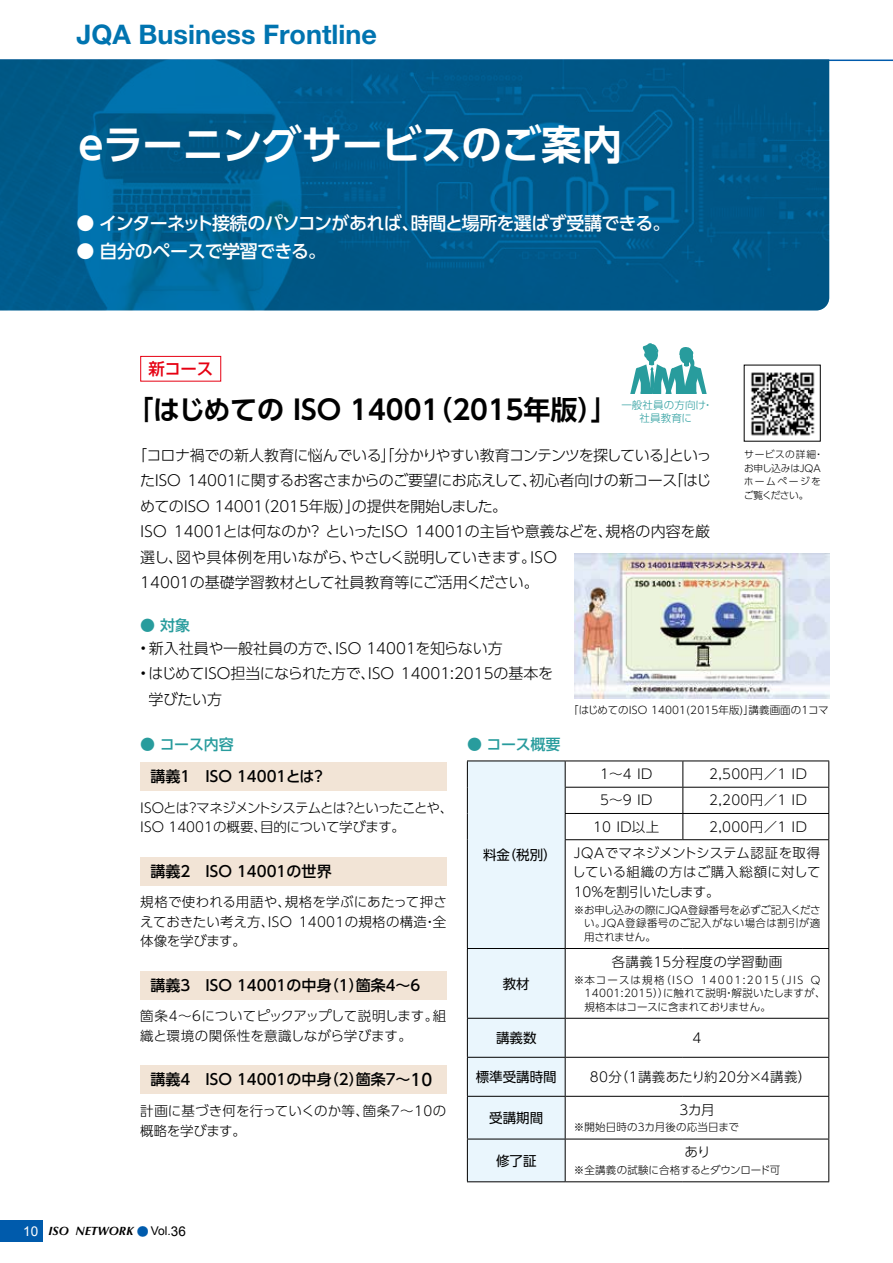
<style>
.page{position:relative;width:893px;height:1263px;background:#fff}
.page>*{position:absolute;margin:0;border:0;box-sizing:border-box;transform-origin:0 0}
.t1{font:700 40.5px "UD Shin Go Pro De";letter-spacing:-.01em;color:#fff}
.t2{font:700 27px "UD Shin Go Pro De";color:#000}
.t3{font:700 27px "Helvetica Neue LT Std";color:#0074b0}
.t4{font:500 18px "UD Shin Go Pro";letter-spacing:-.03em;color:#fff}
.t5{font:500 16.5px "UD Shin Go Pro";color:#e60012}
.t6{font:300 15px/25.5px "UD Shin Go Pro";letter-spacing:-.01em;color:#000}
.t7{font:500 15px "UD Shin Go Pro";color:#000}
.t8{font:500 15px "UD Shin Go Pro";letter-spacing:-.01em;color:#289c9d}
.t9{font:300 13.5px/19.5px "UD Shin Go Pro";letter-spacing:.005em;color:#000}
.t10{font:300 13.5px/26.2px "UD Shin Go Pro";letter-spacing:.025em;color:#000}
.t11{font:300 13.5px/19.5px "UD Shin Go Pro";letter-spacing:-.045em;color:#000}
.t12{font:13.5px "UD Shin Go Pro";color:#000}
.t13{font:italic 700 12px "Optima LT Std";color:#000}
.t14{font:300 10.5px/13.5px "UD Shin Go Pro";letter-spacing:.01em;color:#000;text-align:justify}
.t15{font:300 10.5px/13.5px "UD Shin Go Pro";letter-spacing:.035em;color:#000}
.t16{font:300 10.5px "UD Shin Go Pro";letter-spacing:-.01em;color:#000}
.t17{font:300 10.5px/13.5px "UD Shin Go Pro";letter-spacing:.01em;color:#289c9d;text-align:center}
.t18{font:300 9.75px/13.5px "UD Shin Go Pro";letter-spacing:-.01em;color:#000}
.s1{font-size:16.5px}
.s2{font-family:"Arial";font-weight:400;font-style:normal;font-size:13.5px;color:#fff}
.s3{font-family:"Futo Go B101 Pro";font-style:normal;color:#005bac}
.s4{font-family:"Arial";font-weight:400;font-style:normal}
.s5{font-family:"Arial";font-weight:400;font-style:normal;font-size:13.5px}
</style>
<div class="page">
<div style="left:0;top:1220px;width:43px;height:22px;background:#005bac"></div>
<hr style="left:0;top:60px;width:893px;height:1px;background:#005bac">
<img style="left:0;top:60px;width:829px;height:250px">
<hr style="left:467px;top:760px;width:98px;height:1px;background:#000">
<hr style="left:565px;top:760px;width:118px;height:1px;background:#000">
<hr style="left:683px;top:760px;width:146px;height:1px;background:#000">
<hr style="left:565px;top:787px;width:118px;height:1px;background:#000">
<hr style="left:683px;top:787px;width:146px;height:1px;background:#000">
<hr style="left:565px;top:813px;width:118px;height:1px;background:#000">
<div style="left:467px;top:761px;width:99px;height:420px;background:#eaf6fd"></div>
<hr style="left:683px;top:813px;width:146px;height:1px;background:#000">
<svg style="left:682px;top:761px;width:1px;height:78px"></svg>
<svg style="left:828px;top:761px;width:1px;height:78px"></svg>
<hr style="left:467px;top:840px;width:1px;height:108px;background:#000">
<hr style="left:565px;top:839px;width:118px;height:1px;background:#000">
<hr style="left:565px;top:840px;width:1px;height:108px;background:#000">
<hr style="left:683px;top:839px;width:146px;height:1px;background:#000">
<hr style="left:828px;top:840px;width:1px;height:108px;background:#000">
<hr style="left:467px;top:948px;width:98px;height:1px;background:#000">
<hr style="left:467px;top:949px;width:1px;height:69px;background:#000">
<hr style="left:565px;top:948px;width:118px;height:1px;background:#000">
<hr style="left:565px;top:949px;width:1px;height:69px;background:#000">
<hr style="left:683px;top:948px;width:146px;height:1px;background:#000">
<hr style="left:828px;top:949px;width:1px;height:69px;background:#000">
<hr style="left:467px;top:1018px;width:98px;height:1px;background:#000">
<hr style="left:467px;top:1019px;width:1px;height:38px;background:#000">
<hr style="left:565px;top:1018px;width:118px;height:1px;background:#000">
<hr style="left:565px;top:1019px;width:1px;height:38px;background:#000">
<hr style="left:683px;top:1018px;width:146px;height:1px;background:#000">
<hr style="left:828px;top:1019px;width:1px;height:38px;background:#000">
<hr style="left:467px;top:1057px;width:98px;height:1px;background:#000">
<hr style="left:467px;top:1058px;width:1px;height:38px;background:#000">
<hr style="left:565px;top:1057px;width:118px;height:1px;background:#000">
<hr style="left:565px;top:1058px;width:1px;height:38px;background:#000">
<hr style="left:683px;top:1057px;width:146px;height:1px;background:#000">
<hr style="left:828px;top:1058px;width:1px;height:38px;background:#000">
<hr style="left:467px;top:1096px;width:98px;height:1px;background:#000">
<hr style="left:467px;top:1097px;width:1px;height:42px;background:#000">
<hr style="left:565px;top:1096px;width:118px;height:1px;background:#000">
<hr style="left:565px;top:1097px;width:1px;height:42px;background:#000">
<hr style="left:683px;top:1096px;width:146px;height:1px;background:#000">
<hr style="left:828px;top:1097px;width:1px;height:42px;background:#000">
<hr style="left:467px;top:1139px;width:98px;height:1px;background:#000">
<hr style="left:467px;top:1139px;width:1px;height:42px;background:#000">
<hr style="left:565px;top:1139px;width:118px;height:1px;background:#000">
<hr style="left:565px;top:1139px;width:1px;height:42px;background:#000">
<hr style="left:683px;top:1139px;width:146px;height:1px;background:#000">
<hr style="left:828px;top:1139px;width:1px;height:42px;background:#000">
<hr style="left:467px;top:1181px;width:98px;height:1px;background:#000">
<hr style="left:565px;top:1181px;width:118px;height:1px;background:#000">
<hr style="left:683px;top:1181px;width:146px;height:1px;background:#000">
<div style="left:140px;top:762px;width:306px;height:29px;background:#f2e4d6"></div>
<div style="left:140px;top:857px;width:306px;height:28px;background:#f2e4d6"></div>
<div style="left:140px;top:971px;width:306px;height:28px;background:#f2e4d6"></div>
<div style="left:140px;top:1066px;width:306px;height:28px;background:#f2e4d6"></div>
<img style="left:574px;top:554px;width:255px;height:144px">
<img style="left:751px;top:372px;width:64px;height:64px">
<div style="left:140px;top:356px;width:81px;height:25px;border:1px solid #e60012"></div>
<svg style="left:630px;top:343px;width:77px;height:51px"></svg>
<h2 class="t3" style="left:77px;top:17px;width:302px">JQA Business Frontline</h2>
<h1 class="t1" style="left:71px;top:112px;width:553px">ｅラーニングサービスのご案内</h1>
<p class="t4" style="left:77px;top:208px;width:595px">● インターネット接続のパソコンがあれば、時間と場所を選ばず受講できる。</p>
<p class="t4" style="left:77px;top:237px;width:251px">● 自分のペースで学習できる。</p>
<p class="t5" style="left:149px;top:355px;width:66px">新コース</p>
<h2 class="t2" style="left:127px;top:388px;width:493px">「はじめての ISO 14001（2015年版）」</h2>
<p class="t17" style="left:621px;top:397px;width:93px">一般社員の方向け・社員教育に</p>
<p class="t6" style="left:140px;top:442px;width:573px;text-indent:-8px">「コロナ禍での新人教育に悩んでいる」「分かりやすい教育コンテンツを探している」といったISO 14001に関するお客さまからのご要望にお応えして、初心者向けの新コース「はじめてのISO 14001（2015年版）」の提供を開始しました。<br>ISO 14001とは何なのか？ といったISO 14001の主旨や意義などを、規格の内容を厳選し、図や具体例を用いながら、やさしく説明していきます。ISO<br>14001の基礎学習教材として社員教育等にご活用ください。</p>
<p class="t18" style="left:744px;top:447px;width:81px">サービスの詳細・お申し込みはJQAホームページをご覧ください。</p>
<p class="t8" style="left:140px;top:613px;width:51px">● 対象</p>
<p class="t6" style="left:140px;top:635px;width:364px">•新入社員や一般社員の方で、ISO 14001を知らない方</p>
<p class="t6" style="left:148px;top:660px;width:406px;text-indent:-8px">•はじめてISO担当になられた方で、ISO 14001:2015の基本を学びたい方</p>
<p class="t8" style="left:140px;top:732px;width:95px">● コース内容</p>
<p class="t8" style="left:467px;top:732px;width:95px">● コース概要</p>
<p class="t14" style="left:568px;top:703px;width:262px">「はじめてのISO 14001(2015年版)」講義画面の1コマ</p>
<p class="t7" style="left:151px;top:764px;width:177px">講義1　ISO 14001とは？</p>
<p class="t11" style="left:140px;top:797px;width:314px">ISOとは？マネジメントシステムとは？といったことや、<br>ISO 14001の概要、目的について学びます。</p>
<p class="t7" style="left:151px;top:859px;width:183px">講義2　ISO 14001の世界</p>
<p class="t9" style="left:140px;top:892px;width:308px;text-align:justify">規格で使われる用語や、規格を学ぶにあたって押さえておきたい考え方、ISO 14001の規格の構造・全体像を学びます。</p>
<p class="t7" style="left:151px;top:973px;width:271px">講義3　ISO 14001の中身（1）箇条4～6</p>
<p class="t9" style="left:140px;top:1006px;width:308px">箇条4～6についてピックアップして説明します。組織と環境の関係性を意識しながら学びます。</p>
<p class="t7" style="left:151px;top:1067px;width:283px">講義4　ISO 14001の中身（2）箇条7～<span class="s1">10</span></p>
<p class="t9" style="left:140px;top:1101px;width:308px">計画に基づき何を行っていくのか等、箇条7～10の概略を学びます。</p>
<p class="t13" style="left:23px;top:1224px;width:164px"><span class="s2">10</span> ISO NETWORK <span class="s3">●</span> <span class="s4">Vol.</span><span class="s5">36</span></p>
<p class="t12" style="left:483px;top:844px;width:75px">料金（税別）</p>
<p class="t12" style="left:503px;top:972px;width:28px">教材</p>
<p class="t9" style="left:600px;top:764px;width:54px">1～4 ID</p>
<p class="t9" style="left:709px;top:764px;width:99px">2,500円／1 ID</p>
<p class="t9" style="left:600px;top:790px;width:54px">5～9 ID</p>
<p class="t9" style="left:709px;top:790px;width:99px">2,200円／1 ID</p>
<p class="t9" style="left:593px;top:816px;width:68px">10 ID以上</p>
<p class="t10" style="left:574px;top:813px;width:248px;text-indent:135px">2,000円／1 ID<br>JQAでマネジメントシステム認証を取得</p>
<p class="t9" style="left:572px;top:862px;width:250px">している組織の方はご購入総額に対して<br>10%を割引いたします。</p>
<p class="t14" style="left:584px;top:903px;width:238px;text-indent:-10px">※お申し込みの際にJQA登録番号を必ずご記入ください。JQA登録番号のご記入がない場合は割引が適用されません。</p>
<p class="t10" style="left:612px;top:948px;width:172px">各講義15分程度の学習動画</p>
<p class="t15" style="left:584px;top:972px;width:243px;text-indent:-11px">※本コースは規格（ISO 14001:2015（JIS Q<br>14001:2015））に触れて説明・解説いたしますが、規格本はコースに含まれておりません。</p>
<p class="t12" style="left:496px;top:1027px;width:42px">講義数</p>
<p class="t9" style="left:692px;top:1027px;width:10px">4</p>
<p class="t12" style="left:476px;top:1066px;width:82px">標準受講時間</p>
<p class="t10" style="left:590px;top:1063px;width:223px">80分（1講義あたり約20分×4講義）</p>
<p class="t12" style="left:489px;top:1107px;width:55px">受講期間</p>
<p class="t9" style="left:679px;top:1099px;width:37px">3カ月</p>
<p class="t14" style="left:574px;top:1120px;width:167px">※開始日時の3カ月後の応当日まで</p>
<p class="t12" style="left:496px;top:1149px;width:42px">修了証</p>
<p class="t9" style="left:685px;top:1142px;width:28px">あり</p>
<p class="t16" style="left:574px;top:1162px;width:208px">※全講義の試験に合格するとダウンロード可</p>
</div>
